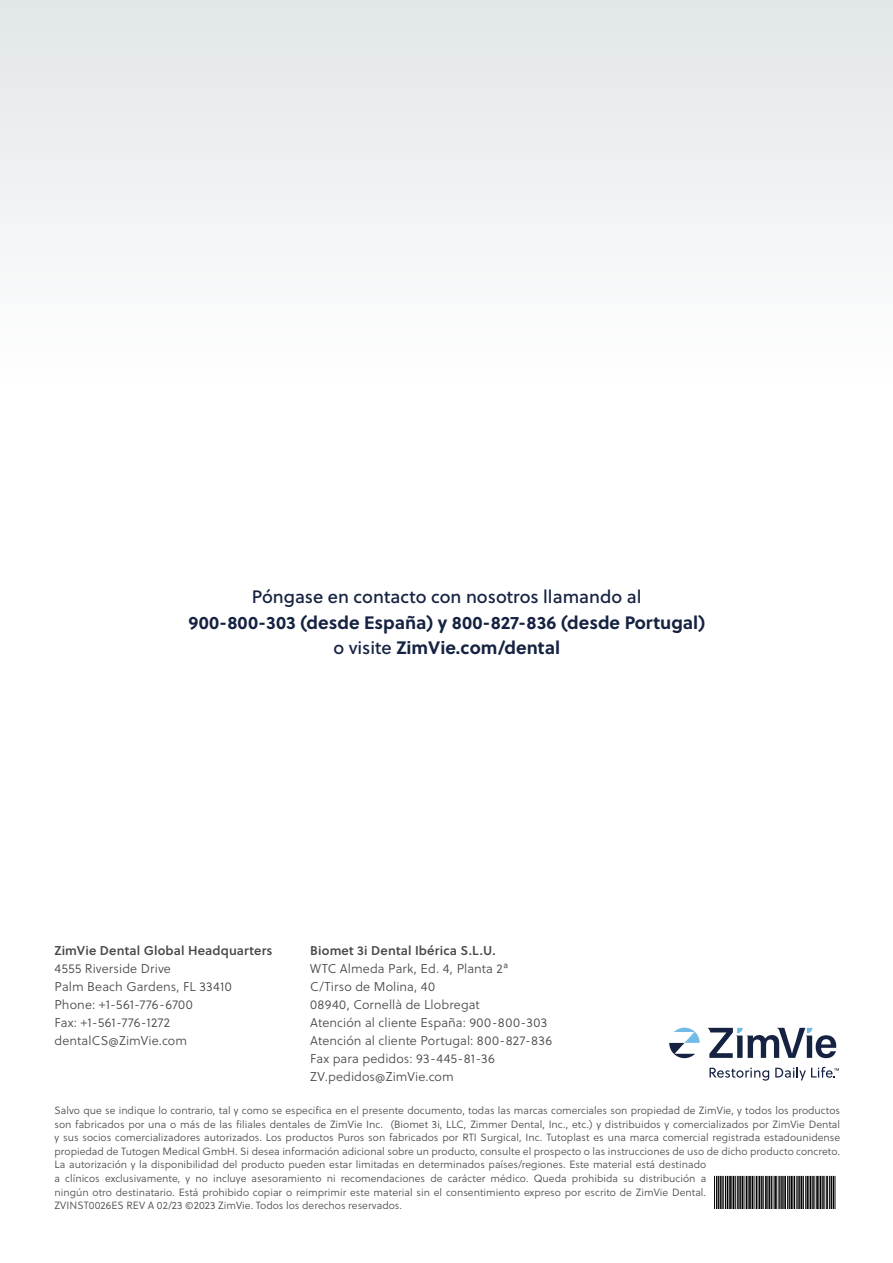
<style>
.page{position:relative;width:893px;height:1263px;background:#fff}
.page>*{position:absolute;margin:0;border:0;box-sizing:border-box;transform-origin:0 0}
.t1{font:700 18px/25.5px "Soleil";color:#152241;text-align:center}
.t2{font:18px "Soleil Bk";color:#152241}
.t3{font:12.75px/18px "Soleil Lt";letter-spacing:.005em;color:#494948}
.t4{font:12.75px "Soleil Sb";letter-spacing:.01em;color:#494948}
.t5{font:10.5px/13.5px "Soleil Lt";color:#494948}
.s1{font-family:"Soleil Bk";font-weight:400}
</style>
<div class="page">
<div style="left:0;top:0;width:893px;height:770px;background:linear-gradient(to bottom,#e9ecee,#fff)"></div>
<hr style="left:892px;top:1203px;width:1px;height:60px;background:#152241">
<svg style="left:715px;top:1176px;width:120px;height:33px"></svg>
<hr style="left:716px;top:1176px;width:1px;height:33px;background:#000">
<hr style="left:714px;top:1176px;width:1px;height:33px;background:#000">
<hr style="left:719px;top:1176px;width:2px;height:33px;background:#000">
<hr style="left:717px;top:1176px;width:2px;height:33px;background:#000">
<hr style="left:723px;top:1176px;width:1px;height:33px;background:#000">
<hr style="left:722px;top:1176px;width:1px;height:33px;background:#000">
<hr style="left:727px;top:1176px;width:1px;height:33px;background:#000">
<hr style="left:725px;top:1176px;width:1px;height:33px;background:#000">
<hr style="left:732px;top:1176px;width:1px;height:33px;background:#000">
<hr style="left:730px;top:1176px;width:1px;height:33px;background:#000">
<hr style="left:729px;top:1176px;width:1px;height:33px;background:#000">
<hr style="left:733px;top:1176px;width:1px;height:33px;background:#000">
<hr style="left:737px;top:1176px;width:1px;height:33px;background:#000">
<hr style="left:735px;top:1176px;width:1px;height:33px;background:#000">
<hr style="left:738px;top:1176px;width:2px;height:33px;background:#000">
<hr style="left:740px;top:1176px;width:1px;height:33px;background:#000">
<hr style="left:742px;top:1176px;width:1px;height:33px;background:#000">
<hr style="left:744px;top:1176px;width:1px;height:33px;background:#000">
<hr style="left:746px;top:1176px;width:1px;height:33px;background:#000">
<hr style="left:750px;top:1176px;width:1px;height:33px;background:#000">
<hr style="left:749px;top:1176px;width:1px;height:33px;background:#000">
<hr style="left:748px;top:1176px;width:1px;height:33px;background:#000">
<hr style="left:752px;top:1176px;width:1px;height:33px;background:#000">
<hr style="left:754px;top:1176px;width:1px;height:33px;background:#000">
<hr style="left:756px;top:1176px;width:1px;height:33px;background:#000">
<hr style="left:758px;top:1176px;width:1px;height:33px;background:#000">
<hr style="left:759px;top:1176px;width:1px;height:33px;background:#000">
<hr style="left:761px;top:1176px;width:1px;height:33px;background:#000">
<hr style="left:762px;top:1176px;width:2px;height:33px;background:#000">
<hr style="left:768px;top:1176px;width:1px;height:33px;background:#000">
<hr style="left:766px;top:1176px;width:1px;height:33px;background:#000">
<hr style="left:765px;top:1176px;width:1px;height:33px;background:#000">
<hr style="left:771px;top:1176px;width:1px;height:33px;background:#000">
<hr style="left:769px;top:1176px;width:1px;height:33px;background:#000">
<hr style="left:776px;top:1176px;width:1px;height:33px;background:#000">
<hr style="left:775px;top:1176px;width:1px;height:33px;background:#000">
<hr style="left:774px;top:1176px;width:1px;height:33px;background:#000">
<hr style="left:780px;top:1176px;width:2px;height:33px;background:#000">
<hr style="left:778px;top:1176px;width:2px;height:33px;background:#000">
<hr style="left:785px;top:1176px;width:1px;height:33px;background:#000">
<hr style="left:784px;top:1176px;width:1px;height:33px;background:#000">
<hr style="left:782px;top:1176px;width:1px;height:33px;background:#000">
<hr style="left:789px;top:1176px;width:1px;height:33px;background:#000">
<hr style="left:787px;top:1176px;width:1px;height:33px;background:#000">
<hr style="left:792px;top:1176px;width:1px;height:33px;background:#000">
<hr style="left:791px;top:1176px;width:1px;height:33px;background:#000">
<hr style="left:794px;top:1176px;width:1px;height:33px;background:#000">
<hr style="left:798px;top:1176px;width:1px;height:33px;background:#000">
<hr style="left:796px;top:1176px;width:1px;height:33px;background:#000">
<hr style="left:799px;top:1176px;width:1px;height:33px;background:#000">
<hr style="left:801px;top:1176px;width:1px;height:33px;background:#000">
<hr style="left:805px;top:1176px;width:1px;height:33px;background:#000">
<hr style="left:802px;top:1176px;width:2px;height:33px;background:#000">
<hr style="left:808px;top:1176px;width:1px;height:33px;background:#000">
<hr style="left:807px;top:1176px;width:1px;height:33px;background:#000">
<hr style="left:810px;top:1176px;width:1px;height:33px;background:#000">
<hr style="left:812px;top:1176px;width:1px;height:33px;background:#000">
<hr style="left:813px;top:1176px;width:1px;height:33px;background:#000">
<hr style="left:819px;top:1176px;width:1px;height:33px;background:#000">
<hr style="left:817px;top:1176px;width:1px;height:33px;background:#000">
<hr style="left:816px;top:1176px;width:1px;height:33px;background:#000">
<hr style="left:820px;top:1176px;width:1px;height:33px;background:#000">
<hr style="left:822px;top:1176px;width:1px;height:33px;background:#000">
<hr style="left:823px;top:1176px;width:2px;height:33px;background:#000">
<hr style="left:829px;top:1176px;width:1px;height:33px;background:#000">
<hr style="left:827px;top:1176px;width:1px;height:33px;background:#000">
<hr style="left:826px;top:1176px;width:1px;height:33px;background:#000">
<hr style="left:833px;top:1176px;width:1px;height:33px;background:#000">
<hr style="left:831px;top:1176px;width:1px;height:33px;background:#000">
<hr style="left:835px;top:1176px;width:1px;height:33px;background:#000">
<svg style="left:669px;top:1028px;width:31px;height:30px"></svg>
<svg style="left:708px;top:1028px;width:128px;height:30px"></svg>
<svg style="left:709px;top:1068px;width:60px;height:13px"></svg>
<svg style="left:775px;top:1067px;width:64px;height:14px"></svg>
<h1 class="t2" style="left:252px;top:586px;width:391px">Póngase en contacto con nosotros llamando al</h1>
<h1 class="t1" style="left:188px;top:610px;width:518px">900-800-303 (desde España) y 800-827-836 (desde Portugal) <span class="s1">o visite</span> ZimVie.com/dental</h1>
<p class="t4" style="left:54px;top:942px;width:219px">ZimVie Dental Global Headquarters</p>
<p class="t3" style="left:54px;top:960px;width:179px">4555 Riverside Drive<br>Palm Beach Gardens, FL 33410<br>Phone: +1-561-776-6700<br>Fax: +1-561-776-1272 dentalCS@ZimVie.com</p>
<p class="t4" style="left:310px;top:942px;width:187px">Biomet 3i Dental Ibérica S.L.U.</p>
<p class="t3" style="left:310px;top:960px;width:244px">WTC Almeda Park, Ed. 4, Planta 2ª<br>C/Tirso de Molina, 40<br>08940, Cornellà de Llobregat<br>Atención al cliente España: 900-800-303<br>Atención al cliente Portugal: 800-827-836<br>Fax para pedidos: 93-445-81-36<br>ZV.pedidos@ZimVie.com</p>
<p class="t5" style="left:54px;top:1104px;width:787px">Salvo que se indique lo contrario, tal y como se especifica en el presente documento, todas las marcas comerciales son propiedad de ZimVie, y todos los productos son fabricados por una o más de las filiales dentales de ZimVie Inc. (Biomet 3i, LLC, Zimmer Dental, Inc., etc.) y distribuidos y comercializados por ZimVie Dental y sus socios comercializadores autorizados. Los productos Puros son fabricados por RTI Surgical, Inc. Tutoplast es una marca comercial registrada estadounidense propiedad de Tutogen Medical GmbH. Si desea información adicional sobre un producto, consulte el prospecto o las instrucciones de uso de dicho producto concreto.<br>La autorización y la disponibilidad del producto pueden estar limitadas en determinados países/regiones. Este material está destinado<br>a clínicos exclusivamente, y no incluye asesoramiento ni recomendaciones de carácter médico. Queda prohibida su distribución a<br>ningún otro destinatario. Está prohibido copiar o reimprimir este material sin el consentimiento expreso por escrito de ZimVie Dental.<br>ZVINST0026ES REV A 02/23 ©2023 ZimVie. Todos los derechos reservados.</p>
</div>
